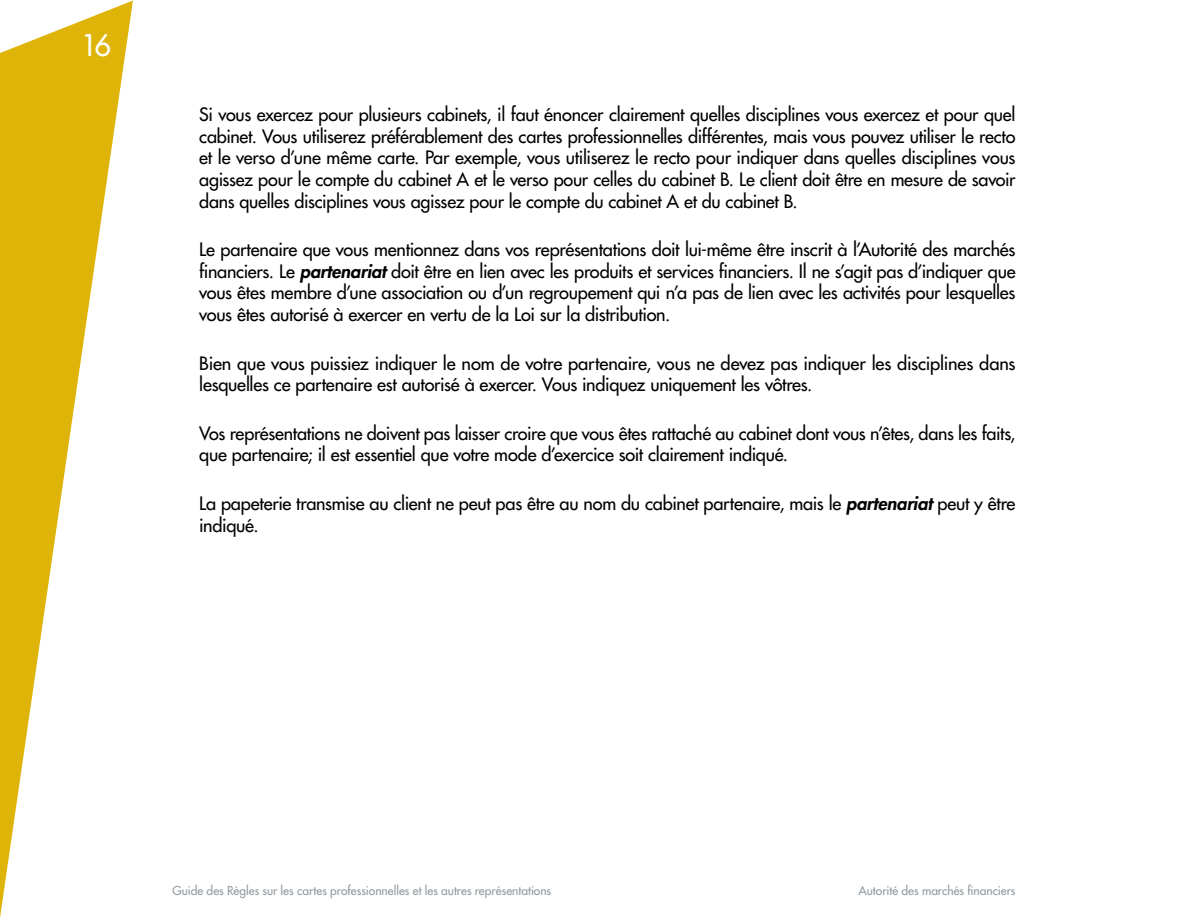
<style>
.page{position:relative;width:1188px;height:918px;background:#fff}
.page>*{position:absolute;margin:0;border:0;box-sizing:border-box;transform-origin:0 0}
.t1{font:29.1px "Futura";color:#fff}
.t2{font:18px/21.6px "Futura";letter-spacing:-.015em;color:#000}
.t3{font:12px "Futura";color:#90999f}
.s1{font-weight:800;font-style:italic}
</style>
<div class="page">
<svg style="left:0;top:1px;width:133px;height:917px"></svg>
<h1 class="t1" style="left:81px;top:27px;width:32px">16</h1>
<p class="t2" style="left:199px;top:104px;width:818px;text-align:justify">Si vous exercez pour plusieurs cabinets, il faut énoncer clairement quelles disciplines vous exercez et pour quel cabinet. Vous utiliserez préférablement des cartes professionnelles différentes, mais vous pouvez utiliser le recto et le verso d’une même carte. Par exemple, vous utiliserez le recto pour indiquer dans quelles disciplines vous agissez pour le compte du cabinet A et le verso pour celles du cabinet B. Le client doit être en mesure de savoir dans quelles disciplines vous agissez pour le compte du cabinet A et du cabinet B.</p>
<p class="t2" style="left:199px;top:239px;width:818px;text-align:justify">Le partenaire que vous mentionnez dans vos représentations doit lui-même être inscrit à l’Autorité des marchés financiers. Le <span class="s1">partenariat</span> doit être en lien avec les produits et services financiers. Il ne s’agit pas d’indiquer que vous êtes membre d’une association ou d’un regroupement qui n’a pas de lien avec les activités pour lesquelles vous êtes autorisé à exercer en vertu de la Loi sur la distribution.</p>
<p class="t2" style="left:199px;top:352px;width:818px">Bien que vous puissiez indiquer le nom de votre partenaire, vous ne devez pas indiquer les disciplines dans lesquelles ce partenaire est autorisé à exercer. Vous indiquez uniquement les vôtres.</p>
<p class="t2" style="left:199px;top:422px;width:818px">Vos représentations ne doivent pas laisser croire que vous êtes rattaché au cabinet dont vous n’êtes, dans les faits, que partenaire; il est essentiel que votre mode d’exercice soit clairement indiqué.</p>
<p class="t2" style="left:199px;top:492px;width:818px">La papeterie transmise au client ne peut pas être au nom du cabinet partenaire, mais le <span class="s1">partenariat</span> peut y être indiqué.</p>
<p class="t3" style="left:172px;top:883px;width:380px">Guide des Règles sur les cartes professionnelles et les autres représentations</p>
<p class="t3" style="left:859px;top:883px;width:158px">Autorité des marchés financiers</p>
</div>
